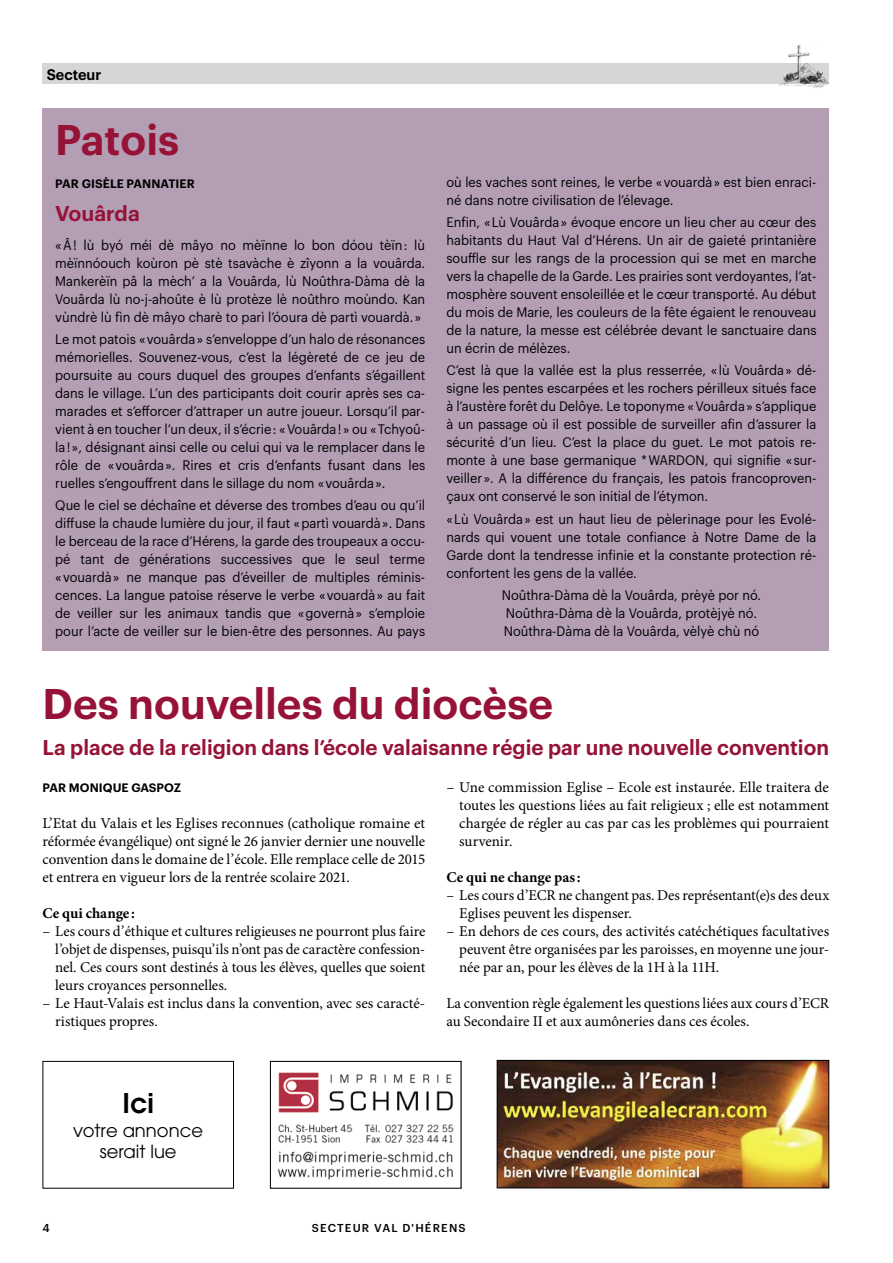
<style>
.page{position:relative;width:893px;height:1263px;background:#fff}
.page>*{position:absolute;margin:0;border:0;box-sizing:border-box;transform-origin:0 0}
.t1{font:600 42px "Graphik";color:#961337}
.t2{font:600 27px "Avant Garde";color:#000}
.t3{font:600 21px "Graphik";color:#961337}
.t4{font:18px/21px "Avant Garde";color:#000;text-align:center}
.t5{font:15px/18px "Minion Pro";letter-spacing:-.005em;color:#000;text-align:justify}
.t6{font:700 15px "Minion Pro";letter-spacing:-.005em;color:#000}
.t7{font:600 15px "Graphik";color:#000;scale:.96 1}
.t8{font:13.5px/18px "Graphik";color:#000;text-align:justify;scale:.95 1}
.t9{font:600 12px "Graphik";letter-spacing:.005em;color:#000}
.t10{font:500 11.25px "Graphik";letter-spacing:.105em;color:#000}
</style>
<div class="page">
<div style="left:43px;top:64px;width:786px;height:20px;background:#d6d6d6"></div>
<img style="left:775px;top:45px;width:54px;height:44px">
<div style="left:43px;top:108px;width:786px;height:542px;background:#b49eb4"></div>
<div style="left:43px;top:1061px;width:191px;height:127px;border:1px solid #000"></div>
<img style="left:278px;top:1072px;width:176px;height:108px">
<div style="left:270px;top:1061px;width:191px;height:127px;border:1px solid #000"></div>
<img style="left:499px;top:1062px;width:328px;height:124px">
<div style="left:497px;top:1060px;width:332px;height:128px;border:1px solid #000"></div>
<p class="t7" style="left:47px;top:63px;width:58px">Secteur</p>
<h1 class="t1" style="left:55px;top:108px;width:125px">Patois</h1>
<p class="t9" style="left:55px;top:175px;width:141px">PAR GISÈLE PANNATIER</p>
<h3 class="t3" style="left:55px;top:198px;width:86px">Vouârda</h3>
<p class="t8" style="left:55px;top:235px;width:391px">« Â ! lù byó méi dè mâyo no mèïnne lo bon dóou tèïn : lù mèïnnóouch koùron pè stè tsavàche è zîyonn a la vouârda.<br>Mankerèïn pâ la mèch’ a la Vouârda, lù Noûthra-Dàma dè la Vouârda lù no-j-ahoûte è lù protèze lè noûthro moùndo. Kan vùndrè lù fìn dè mâyo charè to parì l’óoura dè partì vouardà. »</p>
<p class="t8" style="left:55px;top:329px;width:391px">Le mot patois « vouârda » s’enveloppe d’un halo de résonances mémorielles. Souvenez-vous, c’est la légèreté de ce jeu de poursuite au cours duquel des groupes d’enfants s’égaillent dans le village. L’un des participants doit courir après ses ca&shy;marades et s’efforcer d’attraper un autre joueur. Lorsqu’il par&shy;vient à en toucher l’un deux, il s’écrie : « Vouârda ! » ou « Tchyoû&shy;la ! », désignant ainsi celle ou celui qui va le remplacer dans le rôle de « vouârda ». Rires et cris d’enfants fusant dans les ruelles s’engouffrent dans le sillage du nom « vouârda ».</p>
<p class="t8" style="left:55px;top:495px;width:391px">Que le ciel se déchaîne et déverse des trombes d’eau ou qu’il diffuse la chaude lumière du jour, il faut « partì vouardà ». Dans le berceau de la race d’Hérens, la garde des troupeaux a occu&shy;pé tant de générations successives que le seul terme « vouardà » ne manque pas d’éveiller de multiples réminis&shy;cences. La langue patoise réserve le verbe « vouardà » au fait de veiller sur les animaux tandis que « governà » s’emploie pour l’acte de veiller sur le bien-être des personnes. Au pays</p>
<p class="t8" style="left:446px;top:172px;width:391px">où les vaches sont reines, le verbe « vouardà » est bien enraci&shy;né dans notre civilisation de l’élevage.</p>
<p class="t8" style="left:446px;top:212px;width:391px">Enfin, « Lù Vouârda » évoque encore un lieu cher au cœur des habitants du Haut Val d’Hérens. Un air de gaieté printanière souffle sur les rangs de la procession qui se met en marche vers la chapelle de la Garde. Les prairies sont verdoyantes, l’at&shy;mosphère souvent ensoleillée et le cœur transporté. Au début du mois de Marie, les couleurs de la fête égaient le renouveau de la nature, la messe est célébrée devant le sanctuaire dans un écrin de mélèzes.</p>
<p class="t8" style="left:446px;top:360px;width:391px">C’est là que la vallée est la plus resserrée, « lù Vouârda » dé&shy;signe les pentes escarpées et les rochers périlleux situés face à l’austère forêt du Delôye. Le toponyme « Vouârda » s’applique à un passage où il est possible de surveiller afin d’assurer la sécurité d’un lieu. C’est la place du guet. Le mot patois re&shy;monte à une base germanique * WARDON, qui signifie « sur&shy;veiller ». A la différence du français, les patois francoproven&shy;çaux ont conservé le son initial de l’étymon.</p>
<p class="t8" style="left:446px;top:509px;width:391px">« Lù Vouârda » est un haut lieu de pèlerinage pour les Evolé&shy;nards qui vouent une totale confiance à Notre Dame de la Garde dont la tendresse infinie et la constante protection ré&shy;confortent les gens de la vallée.</p>
<p class="t8" style="left:502px;top:585px;width:275px;text-align:left">Noûthra-Dàma dè la Vouârda, prèyè por nó.<br>Noûthra-Dàma dè la Vouârda, protèjyè nó.<br>Noûthra-Dàma dè la Vouârda, vèlyè chù nó</p>
<h1 class="t1" style="left:43px;top:671px;width:512px">Des nouvelles du diocèse</h1>
<h3 class="t3" style="left:43px;top:732px;width:788px">La place de la religion dans l’école valaisanne régie par une nouvelle convention</h3>
<p class="t9" style="left:43px;top:778px;width:140px">PAR MONIQUE GASPOZ</p>
<p class="t5" style="left:43px;top:814px;width:384px">L’Etat du Valais et les Eglises reconnues (catholique romaine et réformée évangélique) ont signé le 26 janvier dernier une nouvelle convention dans le domaine de l’école. Elle remplace celle de 2015 et entrera en vigueur lors de la rentrée scolaire 2021.</p>
<p class="t6" style="left:43px;top:903px;width:94px">Ce qui change:</p>
<p class="t5" style="left:55px;top:922px;width:372px;text-indent:-13px">– Les cours d’éthique et cultures religieuses ne pourront plus faire l’objet de dispenses, puisqu’ils n’ont pas de caractère confession&shy;nel. Ces cours sont destinés à tous les élèves, quelles que soient leurs croyances personnelles.</p>
<p class="t5" style="left:55px;top:994px;width:371px;text-indent:-13px">– Le Haut-Valais est inclus dans la convention, avec ses caracté&shy;ristiques propres.</p>
<p class="t5" style="left:459px;top:778px;width:371px;text-indent:-13px">– Une commission Eglise – Ecole est instaurée. Elle traitera de toutes les questions liées au fait religieux ; elle est notamment chargée de régler au cas par cas les problèmes qui pourraient survenir.</p>
<p class="t6" style="left:446px;top:867px;width:135px">Ce qui ne change pas:</p>
<p class="t5" style="left:459px;top:886px;width:372px;text-indent:-13px">– Les cours d’ECR ne changent pas. Des représentant(e)s des deux<br>Eglises peuvent les dispenser.</p>
<p class="t5" style="left:459px;top:922px;width:371px;text-indent:-13px">– En dehors de ces cours, des activités catéchétiques facultatives peuvent être organisées par les paroisses, en moyenne une jour&shy;née par an, pour les élèves de la 1H à la 11H.</p>
<p class="t5" style="left:446px;top:994px;width:384px">La convention règle également les questions liées aux cours d’ECR au Secondaire II et aux aumôneries dans ces écoles.</p>
<h2 class="t2" style="left:123px;top:1085px;width:33px">Ici</h2>
<h3 class="t4" style="left:73px;top:1120px;width:131px">votre annonce serait lue</h3>
<p class="t10" style="left:43px;top:1219px;width:9px">4</p>
<p class="t10" style="left:312px;top:1219px;width:155px">SECTEUR VAL D'HÉRENS</p>
</div>
